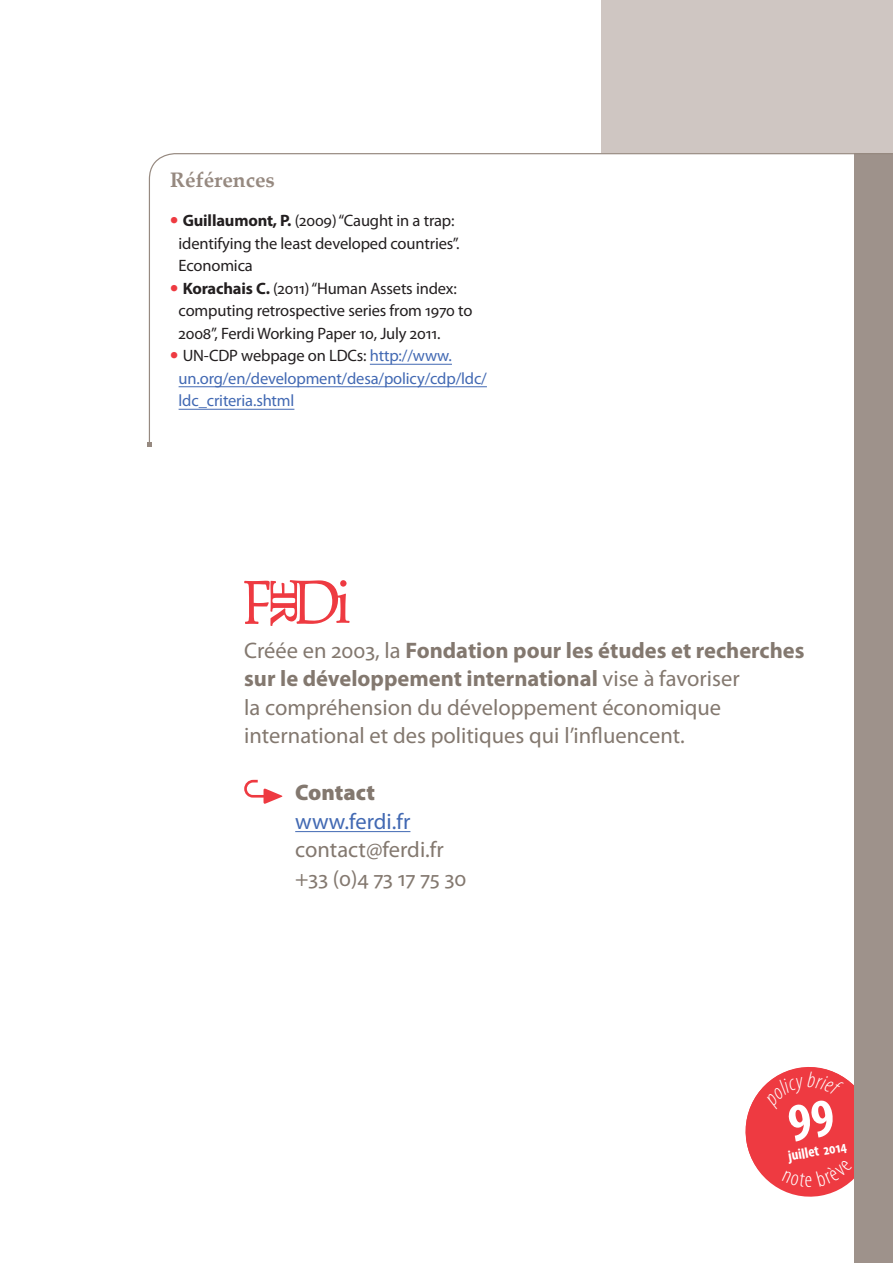
<style>
.page{position:relative;width:893px;height:1263px;background:#fff}
.page>*{position:absolute;margin:0;border:0;box-sizing:border-box;transform-origin:0 0}
.t1{font:22.5px/28.5px "Myriad Pro";color:#83786f}
.t2{font:22.5px "Myriad Pro";color:#4269b3}
.t3{font:900 22.5px "Myriad Pro";color:#83786f}
.t4{font:700 21px "Palatino Linotype";color:#968980}
.t5{font:16.5px/22.5px "Myriad Pro";letter-spacing:-.01em;color:#231f20}
.t6{font:16.5px/22.5px "Myriad Pro";letter-spacing:-.01em;color:#4269b3}
.t7{font:700 condensed 15px "Myriad Pro";color:#fff}
.s1{font-weight:900;font-size:22.5px;color:#ee3a41}
.s2{font-weight:700}
.s3{color:#231f20}
</style>
<div class="page">
<svg style="left:244px;top:580px;width:106px;height:46px"></svg>
<div style="left:602px;top:0;width:291px;height:153px;background:#cfc6c2"></div>
<svg style="left:244px;top:780px;width:38px;height:24px"></svg>
<hr style="left:295px;top:831px;width:115px;height:1px;background:#4269b3">
<div style="left:855px;top:153px;width:38px;height:1110px;background:#9e928b"></div>
<svg style="left:148px;top:152px;width:744px;height:294px"></svg>
<svg style="left:147px;top:442px;width:5px;height:5px"></svg>
<hr style="left:370px;top:364px;width:82px;height:1px;background:#4269b3">
<hr style="left:179px;top:386px;width:308px;height:1px;background:#4269b3">
<hr style="left:179px;top:409px;width:115px;height:1px;background:#4269b3">
<svg style="left:745px;top:1062px;width:110px;height:140px"></svg>
<p class="t4" style="left:170px;top:165px;width:106px">Références</p>
<p class="t5" style="left:179px;top:209px;width:282px;text-indent:-9px"><span class="s1">•</span> <span class="s2">Guillaumont, P.</span> (2009) “Caught in a trap: identifying the least developed countries”.<br>Economica</p>
<p class="t5" style="left:179px;top:277px;width:295px;text-indent:-9px"><span class="s1">•</span> <span class="s2">Korachais C.</span> (2011) “Human Assets index: computing retrospective series from 1970 to<br>2008”, Ferdi Working Paper 10, July 2011.</p>
<p class="t6" style="left:179px;top:344px;width:310px;text-indent:-9px"><span class="s1">•</span> <span class="s3">UN-CDP webpage on LDCs:</span> http://www. un.org/en/development/desa/policy/cdp/ldc/ ldc_criteria.shtml</p>
<p class="t1" style="left:244px;top:635px;width:562px">Créée en 2003, la <span class="s2">Fondation pour les études et recherches sur le développement international</span> vise à favoriser<br>la compréhension du développement économique international et des politiques qui l’influencent.</p>
<p class="t3" style="left:295px;top:777px;width:81px">Contact</p>
<p class="t2" style="left:295px;top:807px;width:117px">www.ferdi.fr</p>
<p class="t1" style="left:295px;top:835px;width:173px">contact@ferdi.fr +33 (0)4 73 17 75 30</p>
<p class="t7" style="left:787px;top:1147px;width:60px;rotate:-10deg">juillet 2014</p>
</div>
